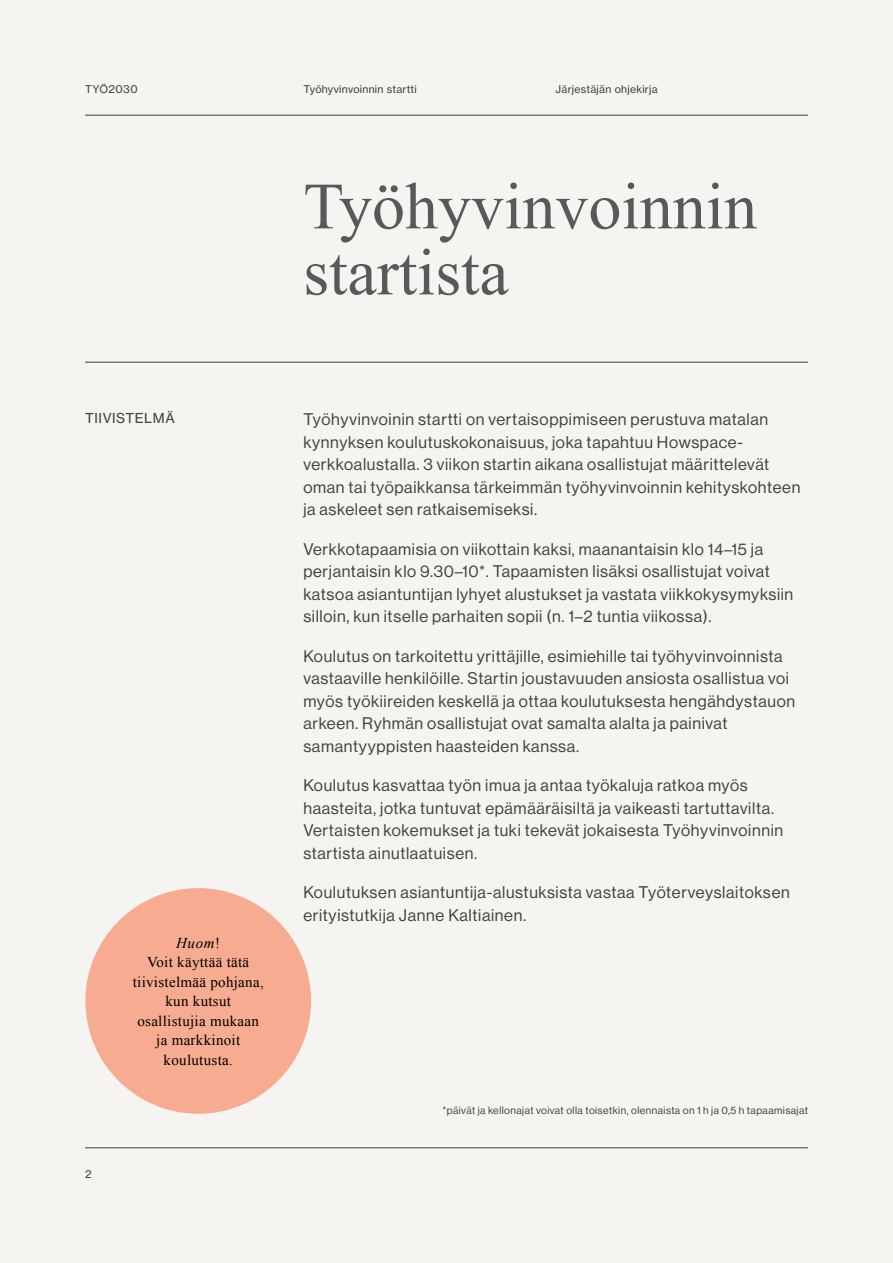
<style>
.page{position:relative;width:893px;height:1263px;background:#f5f4f0}
.page>*{position:absolute;margin:0;border:0;box-sizing:border-box;transform-origin:0 0}
.t1{font:66px/66px "Times New Roman";color:#58595b}
.t2{font:16.5px/22.5px "N Haas Grotesk DS Pro 55 Rg";letter-spacing:.04em;color:#414042}
.t3{font:15px/19.5px "Times New Roman";letter-spacing:.02em;color:#000;text-align:center}
.t4{font:13.5px "N Haas Grotesk TX Pro 55 Rg";letter-spacing:.04em;color:#414042}
.t5{font:10.5px "N Haas Grotesk DS Pro 55 Rg";letter-spacing:.04em;color:#414042}
.t6{font:10.5px "N Haas Grotesk TX Pro 55 Rg";letter-spacing:.025em;color:#414042}
.s1{font-style:italic}
</style>
<div class="page">
<hr style="left:85px;top:115px;width:723px;height:1px;background:#414042">
<hr style="left:85px;top:1147px;width:723px;height:1px;background:#414042">
<div style="left:85px;top:888px;width:226px;height:226px;background:#f7ac91;border-radius:50%"></div>
<hr style="left:85px;top:362px;width:723px;height:1px;background:#414042">
<p class="t6" style="left:85px;top:83px;width:54px">TYÖ2030</p>
<p class="t6" style="left:303px;top:83px;width:115px">Työhyvinvoinnin startti</p>
<p class="t6" style="left:556px;top:83px;width:104px">Järjestäjän ohjekirja</p>
<h1 class="t1" style="left:303px;top:172px;width:455px">Työhyvinvoinnin startista</h1>
<p class="t4" style="left:85px;top:410px;width:91px">TIIVISTELMÄ</p>
<p class="t3" style="left:133px;top:933px;width:132px"><span class="s1">Huom</span>!<br>Voit käyttää tätä tiivistelmää pohjana, kun kutsut osallistujia mukaan ja markkinoit koulutusta.</p>
<p class="t6" style="left:85px;top:1168px;width:8px">2</p>
<p class="t2" style="left:303px;top:408px;width:499px">Työhyvinvoinin startti on vertaisoppimiseen perustuva matalan kynnyksen koulutuskokonaisuus, joka tapahtuu Howspace&shy;verkkoalustalla. 3 viikon startin aikana osallistujat määrittelevät oman tai työpaikkansa tärkeimmän työhyvinvoinnin kehityskohteen ja askeleet sen ratkaisemiseksi.</p>
<p class="t2" style="left:303px;top:538px;width:491px">Verkkotapaamisia on viikottain kaksi, maanantaisin klo 14–15 ja perjantaisin klo 9.30–10*. Tapaamisten lisäksi osallistujat voivat katsoa asiantuntijan lyhyet alustukset ja vastata viikkokysymyksiin silloin, kun itselle parhaiten sopii (n. 1–2 tuntia viikossa).</p>
<p class="t2" style="left:303px;top:645px;width:493px">Koulutus on tarkoitettu yrittäjille, esimiehille tai työhyvinvoinnista vastaaville henkilöille. Startin joustavuuden ansiosta osallistua voi myös työkiireiden keskellä ja ottaa koulutuksesta hengähdystauon arkeen. Ryhmän osallistujat ovat samalta alalta ja painivat samantyyppisten haasteiden kanssa.</p>
<p class="t2" style="left:303px;top:774px;width:481px">Koulutus kasvattaa työn imua ja antaa työkaluja ratkoa myös haasteita, jotka tuntuvat epämääräisiltä ja vaikeasti tartuttavilta.<br>Vertaisten kokemukset ja tuki tekevät jokaisesta Työhyvinvoinnin startista ainutlaatuisen.</p>
<p class="t2" style="left:303px;top:881px;width:488px">Koulutuksen asiantuntija-alustuksista vastaa Työterveyslaitoksen erityistutkija Janne Kaltiainen.</p>
<p class="t5" style="left:443px;top:1104px;width:367px">*päivät ja kellonajat voivat olla toisetkin, olennaista on 1 h ja 0,5 h tapaamisajat</p>
</div>
